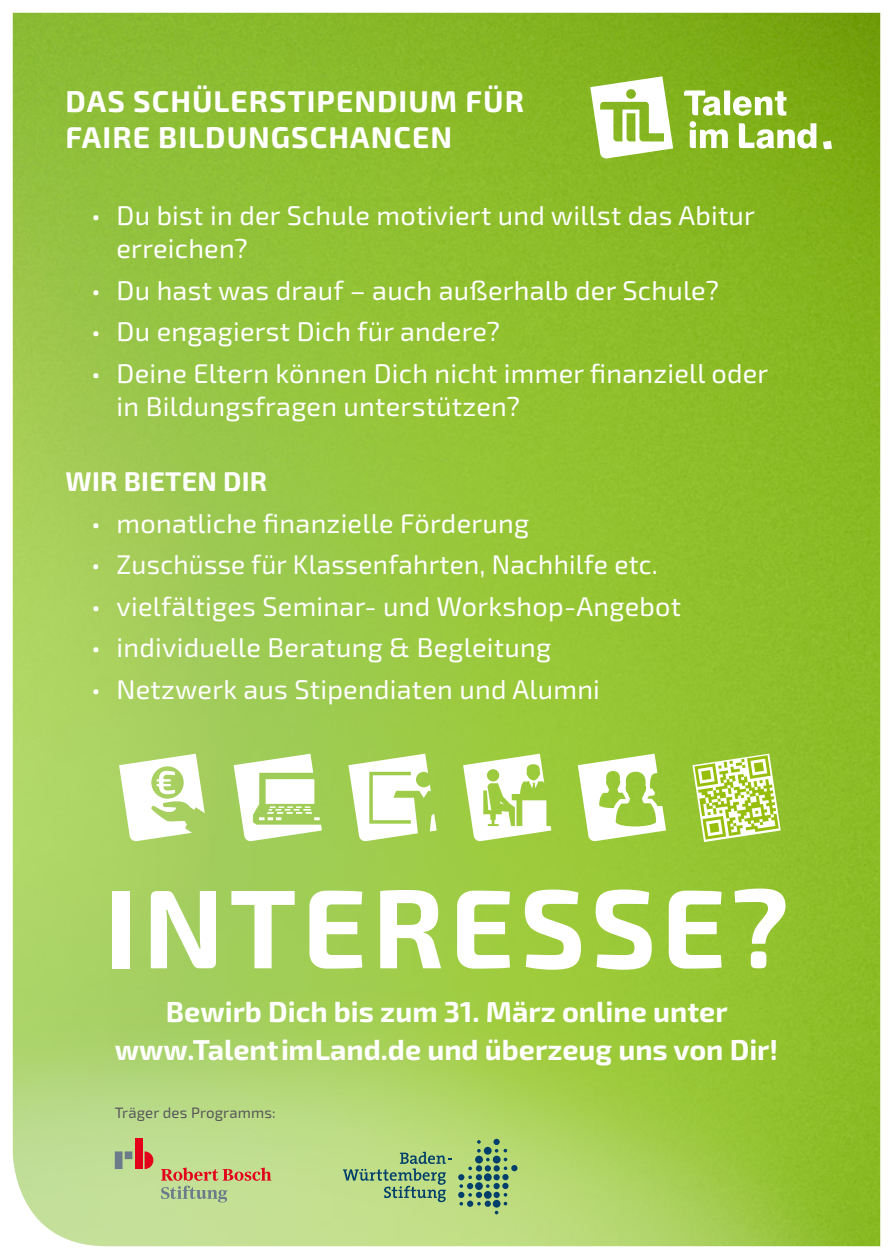
<style>
.page{position:relative;width:893px;height:1259px;background:#fff}
.page>*{position:absolute;margin:0;border:0;box-sizing:border-box;transform-origin:0 0}
.t1{font:700 111.9px "Exo 2.0";letter-spacing:.05em;color:#fff}
.t2{font:700 30px/36px "Exo 2.0";letter-spacing:.035em;color:#fff}
.t3{font:700 28.8px/38.4px "Exo 2.0";color:#fff;text-align:center}
.t4{font:27px/33px "Exo 2.0";letter-spacing:.01em;color:#fff}
.t5{font:700 27px "Exo 2.0";letter-spacing:.01em;color:#fff}
.t6{font:15px "Exo 2.0";letter-spacing:.01em;color:#58585a}
</style>
<div class="page">
<img style="left:13px;top:13px;width:867px;height:1233px">
<div style="left:689px;top:121px;width:7px;height:7px;background:#fff;border-radius:50%"></div>
<svg style="left:690px;top:129px;width:38px;height:19px"></svg>
<svg style="left:739px;top:123px;width:77px;height:26px"></svg>
<svg style="left:590px;top:76px;width:83px;height:83px"></svg>
<svg style="left:823px;top:141px;width:9px;height:8px"></svg>
<svg style="left:684px;top:90px;width:102px;height:26px"></svg>
<svg style="left:463px;top:753px;width:88px;height:88px"></svg>
<svg style="left:578px;top:753px;width:88px;height:88px"></svg>
<svg style="left:692px;top:753px;width:89px;height:89px"></svg>
<svg style="left:348px;top:753px;width:89px;height:88px"></svg>
<svg style="left:234px;top:753px;width:88px;height:88px"></svg>
<svg style="left:119px;top:753px;width:86px;height:88px"></svg>
<svg style="left:115px;top:1151px;width:17px;height:18px"></svg>
<div style="left:135px;top:1138px;width:7px;height:31px;background:#e2001a"></div>
<svg style="left:145px;top:1151px;width:8px;height:18px"></svg>
<svg style="left:161px;top:1167px;width:110px;height:35px;background:#bfb882"></svg>
<svg style="left:343px;top:1151px;width:109px;height:51px;background:#9fc281"></svg>
<svg style="left:458px;top:1140px;width:59px;height:74px;background:#90b677"></svg>
<p class="t2" style="left:66px;top:84px;width:460px">DAS SCHÜLERSTIPENDIUM FÜR<br>FAIRE BILDUNGSCHANCEN</p>
<p class="t4" style="left:117px;top:200px;width:640px;text-indent:-26px">• Du bist in der Schule motiviert und willst das Abitur erreichen?</p>
<p class="t4" style="left:91px;top:274px;width:629px">• Du hast was drauf – auch außerhalb der Schule?</p>
<p class="t4" style="left:91px;top:316px;width:411px">• Du engagierst Dich für andere?</p>
<p class="t4" style="left:117px;top:357px;width:653px;text-indent:-26px">• Deine Eltern können Dich nicht immer finanziell oder in Bildungsfragen unterstützen?</p>
<p class="t5" style="left:66px;top:466px;width:203px">WIR BIETEN DIR</p>
<p class="t4" style="left:91px;top:507px;width:440px">• monatliche finanzielle Förderung</p>
<p class="t4" style="left:91px;top:549px;width:568px">• Zuschüsse für Klassenfahrten, Nachhilfe etc.</p>
<p class="t4" style="left:91px;top:590px;width:592px">• vielfältiges Seminar- und Workshop-Angebot</p>
<p class="t4" style="left:91px;top:632px;width:462px">• individuelle Beratung &amp; Begleitung</p>
<p class="t4" style="left:91px;top:673px;width:510px">• Netzwerk aus Stipendiaten und Alumni</p>
<h1 class="t1" style="left:105px;top:862px;width:686px">INTERESSE?</h1>
<p class="t3" style="left:115px;top:993px;width:665px">Bewirb Dich bis zum 31. März online unter www.TalentimLand.de und überzeug uns von Dir!</p>
<p class="t6" style="left:115px;top:1104px;width:162px">Träger des Programms:</p>
</div>
